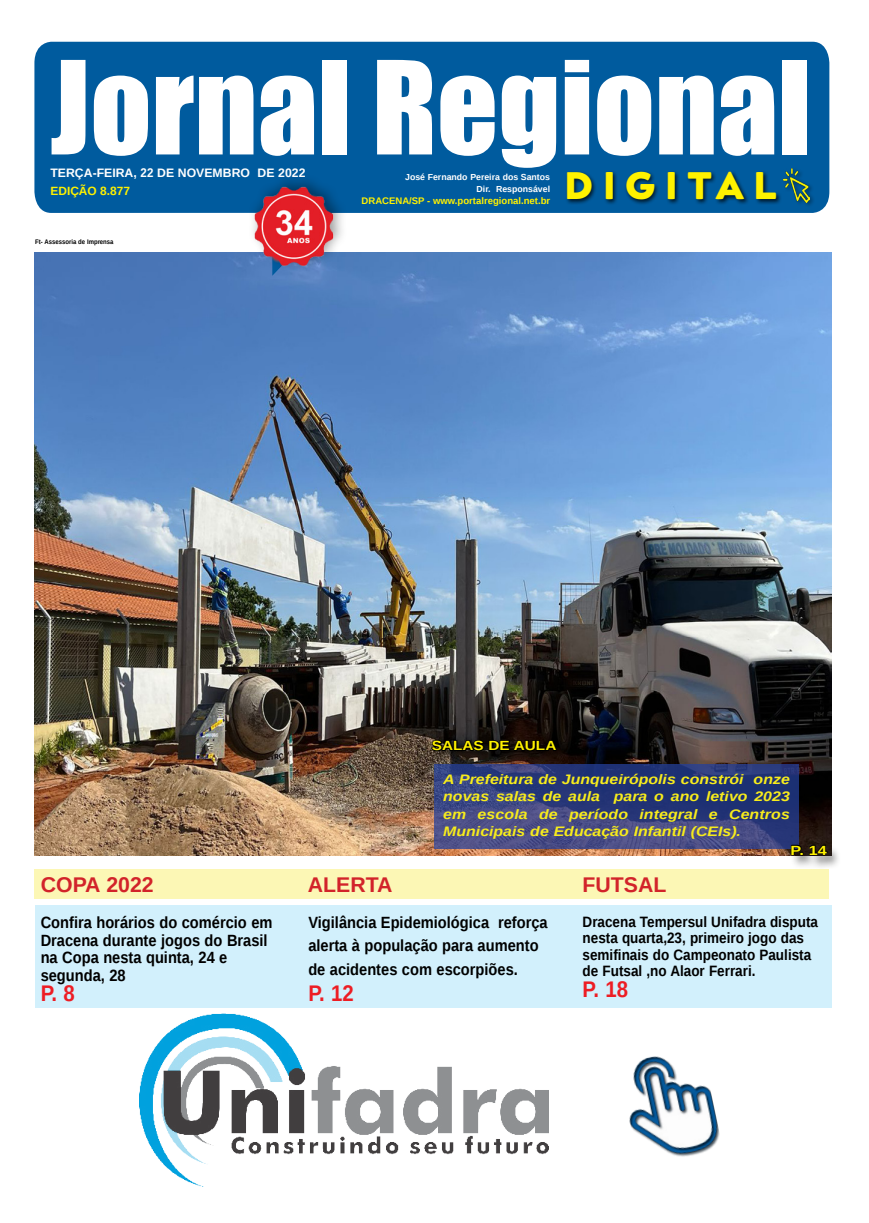
<style>
.page{position:relative;width:869px;height:1223px;background:#fff}
.page>*{position:absolute;margin:0;border:0;box-sizing:border-box;transform-origin:0 0}
.t1{font:119.5px "Impact";color:#fff}
.t2{font:800 39.75px "Neufreit";letter-spacing:.23em;color:#fff200;scale:1.04 1}
.Introductory{font:700 22.62px "Liberation Sans";color:#ed1d24;scale:.9 1}
.TÍTULO{font:700 21.25px "Liberation Sans";color:#d2232a}
.Introductory-2{font:700 16.25px/17.6px "Liberation Sans";color:#000;scale:.9 1}
.Introductory-3{font:700 16.25px/23.5px "Liberation Sans";color:#000101;scale:.9 1}
.Introductory-4{font:700 15px/16.2px "Liberation Sans";color:#000;scale:.9 1}
.LINHA_FINA{font:italic 700 13.75px/17.5px "Liberation Sans";color:#f7ec1c;text-align:justify;scale:1.16 1}
.TÍTULO-2{font:700 13.25px "Liberation Sans";color:#fff200;scale:1.16 1}
.Introductory-5{font:700 13.25px "Liberation Sans";color:#fff200;scale:1.22 1}
.LEGENDA{font:700 12.25px "Liberation Sans";color:#fff}
.DATA_PG{font:700 11.88px "Liberation Sans";color:#fff200}
.DATA_PG-2{font:700 9.5px "Liberation Sans";color:#fff200}
.LEGENDA-2{font:700 8.75px "Liberation Sans";color:#fff}
.Signature{font:700 6.62px "Liberation Sans";color:#000;scale:.9 1}
.s1{font-size:12.5px}
</style>
<div class="page">
<div style="left:34px;top:869px;width:795px;height:29px;background:#fcf7b5"></div>
<div style="left:35px;top:905px;width:795px;height:102px;background:#d2f0fc"></div>
<img style="left:34px;top:252px;width:796px;height:604px">
<div style="left:430px;top:735px;width:140px;height:27px;background:#000;opacity:.75"></div>
<svg style="left:430px;top:734px;width:128px;height:18px;background:#100c0a"></svg>
<svg style="left:434px;top:763px;width:364px;height:85px;background:#343f7c"></svg>
<div style="left:790px;top:844px;width:51px;height:26px;background:#000;opacity:.57"></div>
<svg style="left:789px;top:843px;width:38px;height:13px"></svg>
<svg style="left:34px;top:42px;width:795px;height:234px;fill:#005b9e"></svg>
<div style="left:565px;top:170px;width:216px;height:35px;background:#000;opacity:.75"></div>
<div style="left:781px;top:166px;width:34px;height:42px;background:#000;opacity:.46"></div>
<img style="left:783px;top:169px;width:26px;height:34px">
<img style="left:629px;top:1056px;width:91px;height:101px">
<img style="left:140px;top:1013px;width:408px;height:173px">
<div style="left:247px;top:173px;width:100px;height:99px;background:#000;opacity:.41"></div>
<img style="left:248px;top:177px;width:94px;height:95px">
<p class="t1" style="left:50px;top:15px;width:761px">Jornal Regional</p>
<p class="t2" style="left:564px;top:162px;width:205px">DIGITAL</p>
<p class="LEGENDA" style="left:50px;top:164px;width:256px">TERÇA-FEIRA, <span class="s1">22</span> DE NOVEMBRO DE 2022</p>
<p class="DATA_PG" style="left:50px;top:183px;width:81px">EDIÇÃO 8.877</p>
<p class="LEGENDA-2" style="left:405px;top:171px;width:146px">José Fernando Pereira dos Santos</p>
<p class="LEGENDA-2" style="left:476px;top:183px;width:75px">Dir. Responsável</p>
<p class="DATA_PG-2" style="left:361px;top:194px;width:190px">DRACENA/SP - www.portalregional.net.br</p>
<p class="Signature" style="left:35px;top:237px;width:89px">Ft- Assessoria de Imprensa</p>
<p class="TÍTULO-2" style="left:431px;top:736px;width:109px">SALAS DE AULA</p>
<p class="LINHA_FINA" style="left:443px;top:770px;width:300px">A Prefeitura de Junqueirópolis constrói onze novas salas de aula para o ano letivo 2023 em escola de período integral e Centros Municipais de Educação Infantil (CEIs).</p>
<p class="Introductory-5" style="left:790px;top:841px;width:31px">P. 14</p>
<p class="TÍTULO" style="left:41px;top:869px;width:114px">COPA 2022</p>
<p class="TÍTULO" style="left:308px;top:869px;width:86px">ALERTA</p>
<p class="TÍTULO" style="left:582px;top:869px;width:85px">FUTSAL</p>
<p class="Introductory-3" style="left:308px;top:910px;width:267px">Vigilância Epidemiológica reforça alerta à população para aumento de acidentes com escorpiões.</p>
<p class="Introductory" style="left:308px;top:978px;width:52px">P. 12</p>
<p class="Introductory-2" style="left:41px;top:913px;width:259px">Confira horários do comércio em<br>Dracena durante jogos do Brasil na Copa nesta quinta, 24 e</p>
<p class="Introductory-2" style="left:41px;top:966px;width:96px">segunda, 28</p>
<p class="Introductory" style="left:41px;top:978px;width:39px">P. 8</p>
<p class="Introductory-4" style="left:582px;top:913px;width:263px">Dracena Tempersul Unifadra disputa nesta quarta,23, primeiro jogo das semifinais do Campeonato Paulista de Futsal ,no Alaor Ferrari.</p>
<p class="Introductory" style="left:582px;top:974px;width:52px">P. 18</p>
</div>
